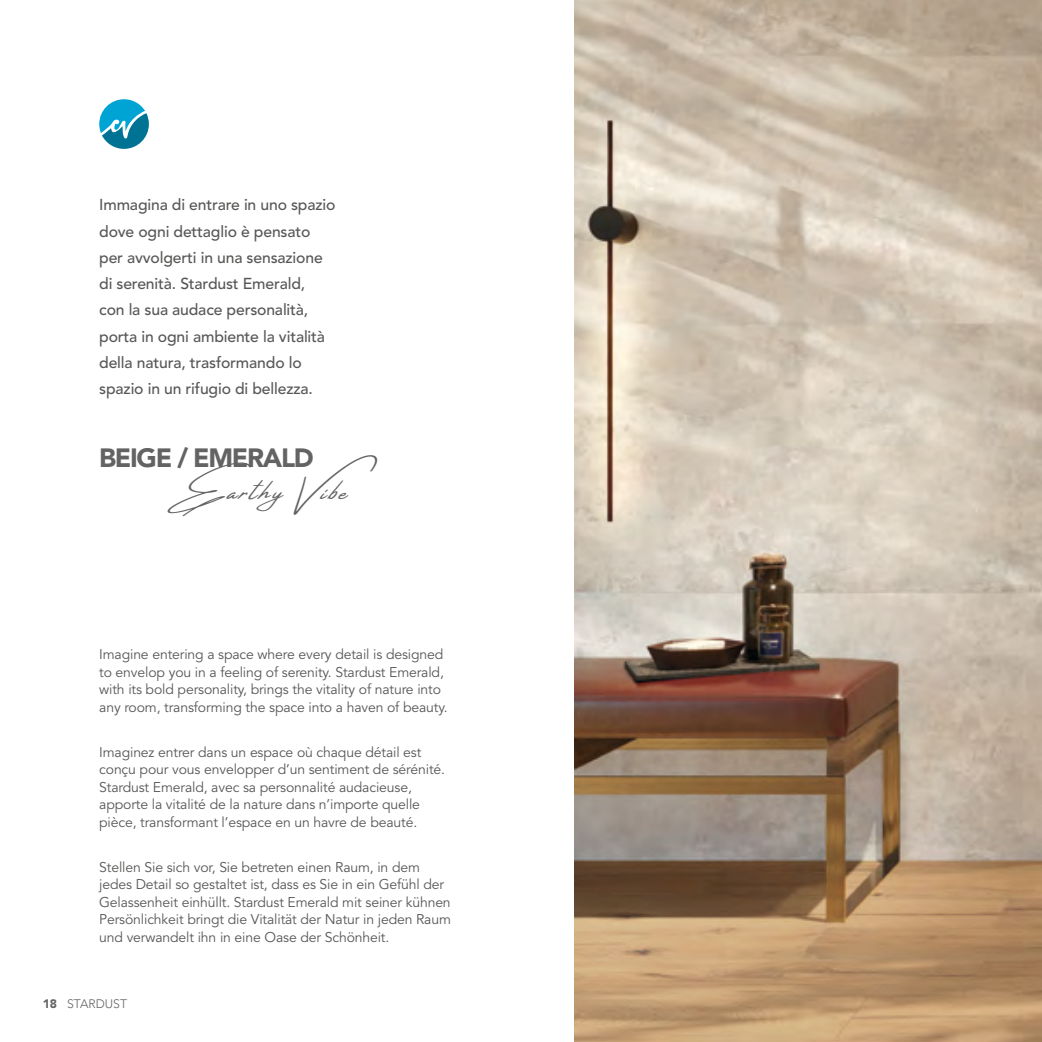
<style>
.page{position:relative;width:1042px;height:1042px;background:#fff}
.page>*{position:absolute;margin:0;border:0;box-sizing:border-box;transform-origin:0 0}
.t1{font:27.3px "Amsterdam Four Slant ttf";letter-spacing:.1em;color:#646363}
.t2{font:900 26.25px "Avenir LT Std";letter-spacing:-.05em;color:#646363}
.t3{font:500 15.75px/26.2px "Avenir LT Std";letter-spacing:-.01em;color:#575756}
.t4{font:14px/17.5px "Avenir LT Std";letter-spacing:-.01em;color:#575756}
.t5{font:300 12.25px "Avenir LT Std";color:#646363}
.s1{font-weight:900}
</style>
<div class="page">
<img style="left:575px;top:0;width:467px;height:1042px">
<svg style="left:99px;top:99px;width:50px;height:50px"></svg>
<p class="t3" style="left:99px;top:192px;width:238px">Immagina di entrare in uno spazio dove ogni dettaglio è pensato per avvolgerti in una sensazione di serenità. Stardust Emerald,<br>con la sua audace personalità, porta in ogni ambiente la vitalità della natura, trasformando lo spazio in un rifugio di bellezza.</p>
<h2 class="t2" style="left:99px;top:442px;width:216px">BEIGE / EMERALD</h2>
<h1 class="t1" style="left:171px;top:476px;width:211px">EarthyVibe</h1>
<p class="t4" style="left:99px;top:646px;width:350px">Imagine entering a space where every detail is designed to envelop you in a feeling of serenity. Stardust Emerald, with its bold personality, brings the vitality of nature into any room, transforming the space into a haven of beauty.</p>
<p class="t4" style="left:99px;top:744px;width:347px">Imaginez entrer dans un espace où chaque détail est conçu pour vous envelopper d’un sentiment de sérénité.<br>Stardust Emerald, avec sa personnalité audacieuse, apporte la vitalité de la nature dans n’importe quelle pièce, transformant l’espace en un havre de beauté.</p>
<p class="t4" style="left:99px;top:858px;width:353px">Stellen Sie sich vor, Sie betreten einen Raum, in dem jedes Detail so gestaltet ist, dass es Sie in ein Gefühl der Gelassenheit einhüllt. Stardust Emerald mit seiner kühnen Persönlichkeit bringt die Vitalität der Natur in jeden Raum und verwandelt ihn in eine Oase der Schönheit.</p>
<p class="t5" style="left:43px;top:996px;width:86px"><span class="s1">18</span> STARDUST</p>
</div>
